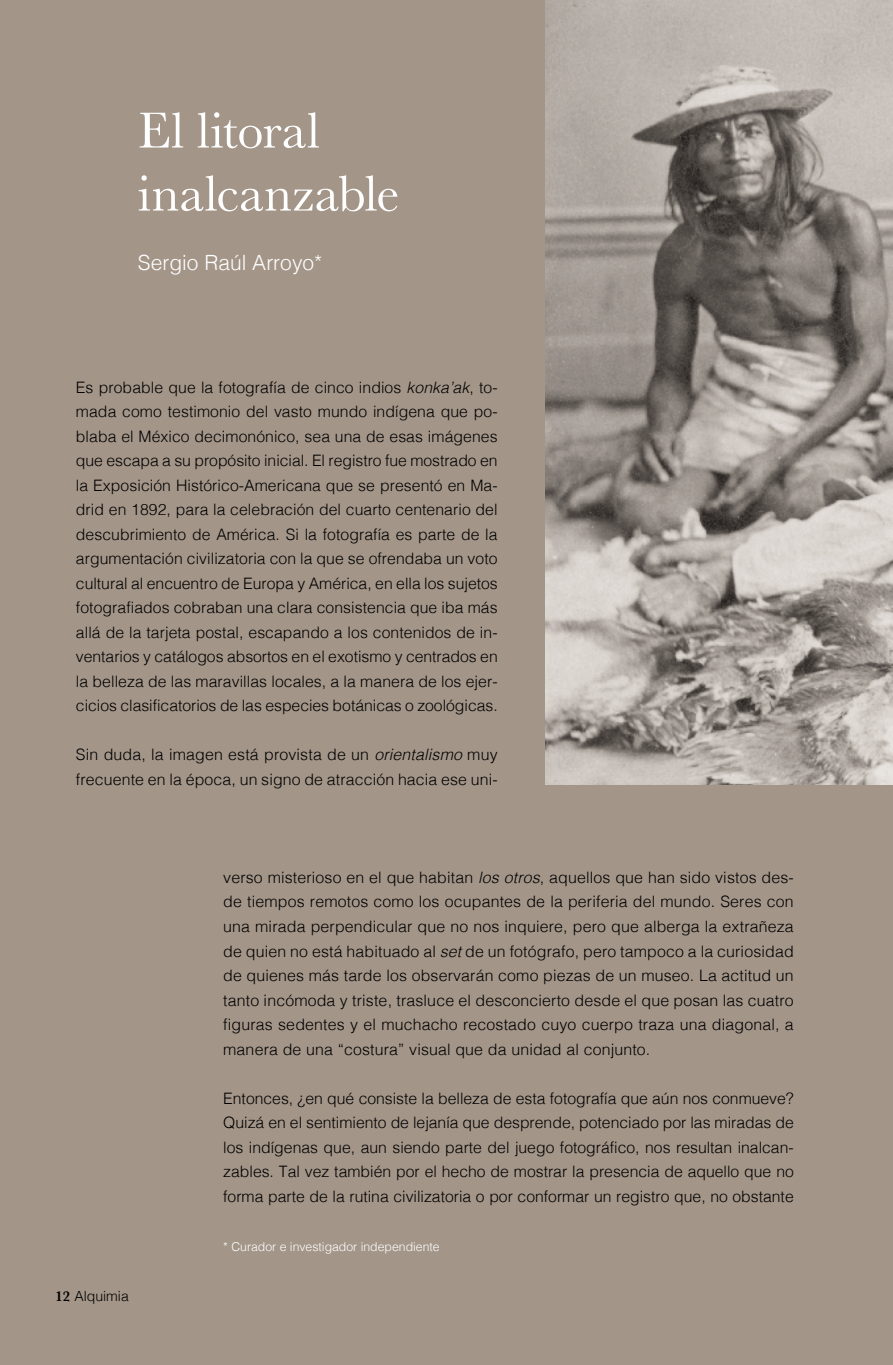
<style>
.page{position:relative;width:893px;height:1365px;background:#fff}
.page>*{position:absolute;margin:0;border:0;box-sizing:border-box;transform-origin:0 0}
.t1{font:52.5px/63px "Baskerville";color:#fff}
.t2{font:300 21px "Helvetica";color:#fff}
.t3{font:300 15.75px/24.5px "Helvetica";letter-spacing:.01em;color:#000;text-align:justify}
.t4{font:300 14px "Helvetica";color:#000}
.t5{font:300 12.25px "Helvetica";color:#fff}
.s1{font-style:italic}
.s2{font-family:"Baskerville";font-weight:600;font-size:14.7px}
</style>
<div class="page">
<div style="left:0;top:0;width:893px;height:1364px;background:#a39588"></div>
<img style="left:546px;top:0;width:347px;height:784px">
<h1 class="t1" style="left:138px;top:100px;width:263px">El litoral inalcanzable</h1>
<h2 class="t2" style="left:138px;top:249px;width:186px">Sergio Raúl Arroyo*</h2>
<p class="t3" style="left:76px;top:374px;width:423px">Es probable que la fotografía de cinco indios <span class="s1">konka’ak</span>, to&shy;mada como testimonio del vasto mundo indígena que po&shy;blaba el México decimonónico, sea una de esas imágenes que escapa a su propósito inicial. El registro fue mostrado en la Exposición Histórico-Americana que se presentó en Ma&shy;drid en 1892, para la celebración del cuarto centenario del descubrimiento de América. Si la fotografía es parte de la argumentación civilizatoria con la que se ofrendaba un voto cultural al encuentro de Europa y América, en ella los sujetos fotografiados cobraban una clara consistencia que iba más allá de la tarjeta postal, escapando a los contenidos de in&shy;ventarios y catálogos absortos en el exotismo y centrados en la belleza de las maravillas locales, a la manera de los ejer&shy;cicios clasificatorios de las especies botánicas o zoológicas.</p>
<p class="t3" style="left:76px;top:742px;width:423px">Sin duda, la imagen está provista de un <span class="s1">orientalismo</span> muy frecuente en la época, un signo de atracción hacia ese uni-</p>
<p class="t3" style="left:223px;top:864px;width:572px">verso misterioso en el que habitan <span class="s1">los otros</span>, aquellos que han sido vistos des&shy;de tiempos remotos como los ocupantes de la periferia del mundo. Seres con una mirada perpendicular que no nos inquiere, pero que alberga la extrañeza de quien no está habituado al <span class="s1">set</span> de un fotógrafo, pero tampoco a la curiosidad de quienes más tarde los observarán como piezas de un museo. La actitud un tanto incómoda y triste, trasluce el desconcierto desde el que posan las cuatro figuras sedentes y el muchacho recostado cuyo cuerpo traza una diagonal, a manera de una “costura” visual que da unidad al conjunto.</p>
<p class="t3" style="left:223px;top:1085px;width:572px">Entonces, ¿en qué consiste la belleza de esta fotografía que aún nos conmueve?<br>Quizá en el sentimiento de lejanía que desprende, potenciado por las miradas de los indígenas que, aun siendo parte del juego fotográfico, nos resultan inalcan&shy;zables. Tal vez también por el hecho de mostrar la presencia de aquello que no forma parte de la rutina civilizatoria o por conformar un registro que, no obstante</p>
<p class="t4" style="left:55px;top:1286px;width:75px"><span class="s2">12</span> Alquimia</p>
<p class="t5" style="left:223px;top:1238px;width:218px">* Curador e investigador independiente</p>
</div>
